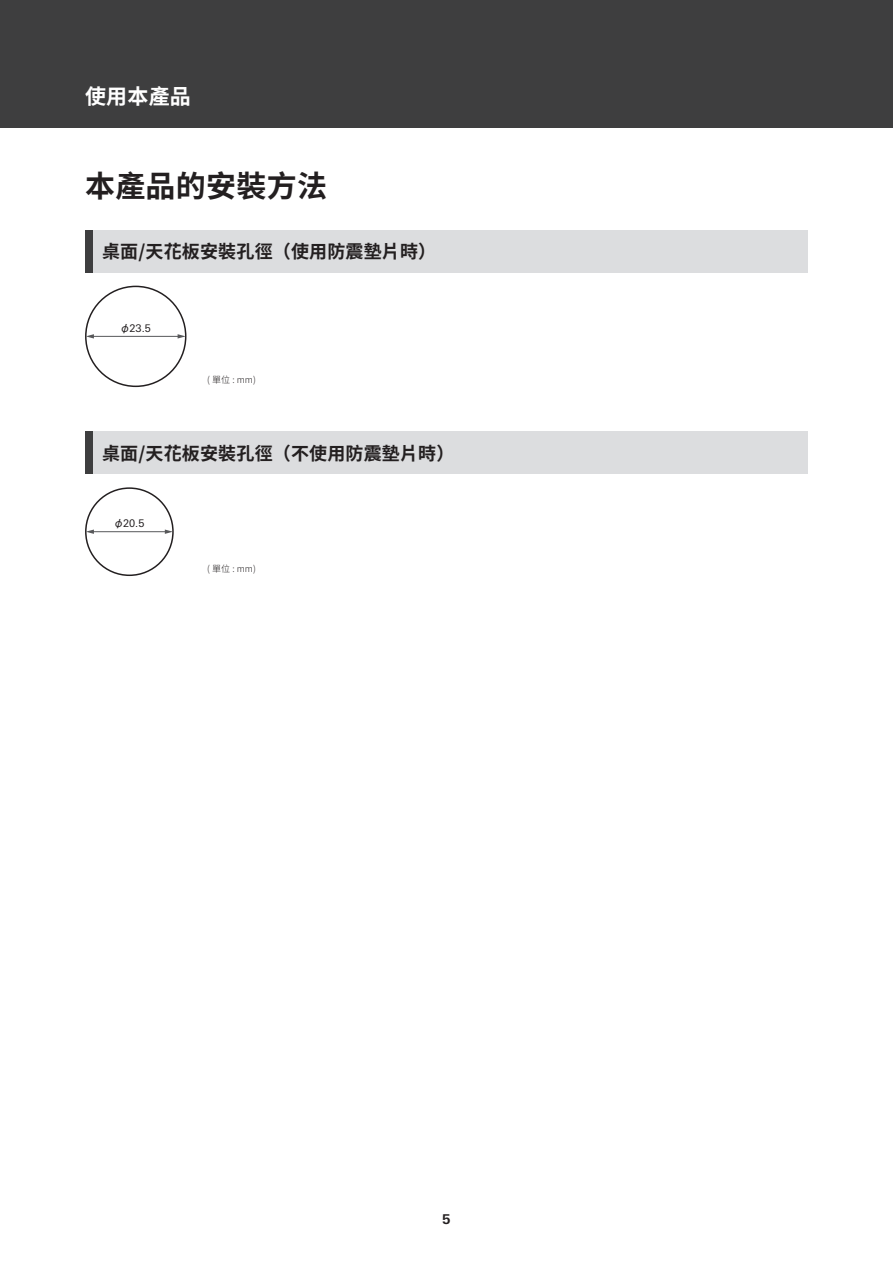
<style>
.page{position:relative;width:893px;height:1263px;background:#fff}
.page>*{position:absolute;margin:0;border:0;box-sizing:border-box;transform-origin:0 0}
.t1{font:700 30px "Source Han Sans TW";letter-spacing:.01em;color:#231f20}
.t2{font:700 21px "Source Han Sans TW";letter-spacing:.01em;color:#fff}
.t3{font:700 18px "Source Han Sans TW";letter-spacing:.01em;color:#231f20}
.t4{font:700 13.5px "Univers Next Pro";color:#231f20}
.t5{font:10.5px "Univers Next Pro";color:#231f20}
.t6{font:300 9px "Source Han Sans TW";color:#231f20}
.s1{font-family:"Hira Kaku Std W4"}
</style>
<div class="page">
<div style="left:0;top:0;width:893px;height:128px;background:#3e3e3f"></div>
<div style="left:85px;top:230px;width:9px;height:42px;background:#3e3e3f"></div>
<div style="left:94px;top:230px;width:714px;height:42px;background:#dcdddf"></div>
<div style="left:85px;top:286px;width:101px;height:101px;border:2px solid #231f20;border-radius:50%"></div>
<hr style="left:92px;top:336px;width:87px;height:1px;background:#57585a">
<svg style="left:86px;top:334px;width:8px;height:5px"></svg>
<svg style="left:178px;top:334px;width:8px;height:5px"></svg>
<div style="left:85px;top:432px;width:9px;height:42px;background:#3e3e3f"></div>
<div style="left:94px;top:432px;width:714px;height:42px;background:#dcdddf"></div>
<div style="left:85px;top:487px;width:89px;height:89px;border:2px solid #231f20;border-radius:50%"></div>
<hr style="left:92px;top:531px;width:74px;height:1px;background:#57585a">
<svg style="left:86px;top:529px;width:8px;height:5px"></svg>
<svg style="left:165px;top:529px;width:8px;height:5px"></svg>
<p class="t2" style="left:85px;top:84px;width:107px">使用本產品</p>
<h1 class="t1" style="left:85px;top:169px;width:244px">本產品的安裝方法</h1>
<p class="t3" style="left:102px;top:241px;width:336px">桌面/天花板安裝孔徑（使用防震墊片時）</p>
<p class="t5" style="left:120px;top:322px;width:33px"><span class="s1">φ</span>23.5</p>
<p class="t6" style="left:207px;top:375px;width:50px">( 單位 : mm)</p>
<p class="t3" style="left:102px;top:443px;width:354px">桌面/天花板安裝孔徑（不使用防震墊片時）</p>
<p class="t5" style="left:113px;top:517px;width:33px"><span class="s1">φ</span>20.5</p>
<p class="t6" style="left:207px;top:564px;width:50px">( 單位 : mm)</p>
<p class="t4" style="left:442px;top:1211px;width:10px">5</p>
</div>
